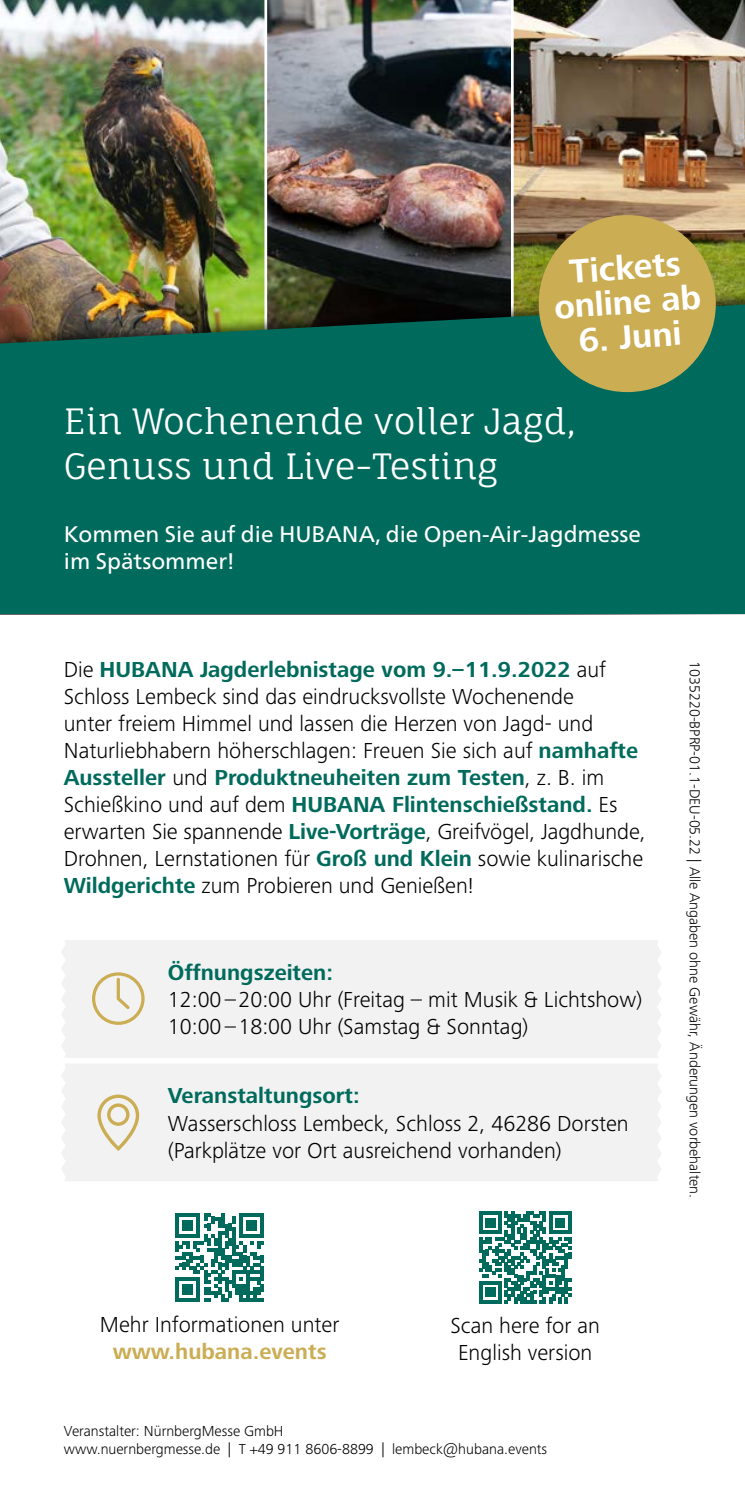
<style>
.page{position:relative;width:745px;height:1489px;background:#fff}
.page>*{position:absolute;margin:0;border:0;box-sizing:border-box;transform-origin:0 0}
.t1{font:35px/45px "Fauna One";color:#fff}
.t2{font:700 34.75px/34.8px "Frutiger Next LTW1 G";color:#fff;text-align:center}
.t3{font:300 22.5px/27px "Frutiger Next LTW1 G";color:#000}
.t4{font:22.5px/27px "Frutiger Neue LT Pro";color:#fff}
.t5{font:700 22.5px "Frutiger Next LTW1 G";color:#006b5c}
.t6{font:700 22.5px "Frutiger Next LTW1 G";color:#cbad54}
.t7{font:300 15px/18px "Frutiger Next LTW1 G";color:#000}
.s1{font-weight:700;color:#006b5c}
</style>
<div class="page">
<img style="left:0;top:0;width:264px;height:281px">
<img style="left:264px;top:0;width:246px;height:281px">
<img style="left:510px;top:0;width:234px;height:281px">
<div style="left:0;top:281px;width:744px;height:333px;background:#000;opacity:.6"></div>
<div style="left:0;top:304px;width:744px;height:310px;background:#006b5c"></div>
<div style="left:538px;top:215px;width:177px;height:177px;background:#cbad54;border-radius:50%"></div>
<svg style="left:175px;top:1213px;width:89px;height:88px"></svg>
<svg style="left:479px;top:1211px;width:91px;height:92px"></svg>
<div style="left:61px;top:1064px;width:600px;height:117px;background:#f2f2f2"></div>
<svg style="left:97px;top:1094px;width:42px;height:56px"></svg>
<div style="left:61px;top:940px;width:600px;height:117px;background:#f2f2f2"></div>
<svg style="left:92px;top:972px;width:52px;height:52px"></svg>
<h2 class="t2" style="left:550px;top:256px;width:148px;rotate:-4deg">Tickets online ab</h2>
<h2 class="t2" style="left:577px;top:324px;width:104px;rotate:-4deg">6. Juni</h2>
<h1 class="t1" style="left:64px;top:399px;width:513px">Ein Wochenende voller Jagd,<br>Genuss und Live-Testing</h1>
<p class="t4" style="left:64px;top:520px;width:578px">Kommen Sie auf die HUBANA, die Open-Air-Jagdmesse im Spätsommer!</p>
<p class="t3" style="left:64px;top:656px;width:583px">Die <span class="s1">HUBANA Jagderlebnistage vom 9.–11.9.2022</span> auf Schloss Lembeck sind das eindrucksvollste Wochenende<br>unter freiem Himmel und lassen die Herzen von Jagd- und Naturliebhabern höherschlagen: Freuen Sie sich auf <span class="s1">namhafte Aussteller</span> und <span class="s1">Produktneuheiten zum Testen</span>, z. B. im Schießkino und auf dem <span class="s1">HUBANA Flintenschießstand.</span> Es erwarten Sie spannende <span class="s1">Live-Vorträge</span>, Greifvögel, Jagdhunde, Drohnen, Lernstationen für <span class="s1">Groß und Klein</span> sowie kulinarische <span class="s1">Wildgerichte</span> zum Probieren und Genießen!</p>
<p class="t7" style="left:703px;top:661px;width:539px;rotate:90deg">1035220-BPRP-01.1-DEU-05.22 | Alle Angaben ohne Gewähr, Änderungen vorbehalten.</p>
<p class="t5" style="left:168px;top:959px;width:167px">Öffnungszeiten:</p>
<p class="t3" style="left:168px;top:986px;width:475px">12:00 –20:00 Uhr (Freitag – mit Musik &amp; Lichtshow)<br>10:00 –18:00 Uhr (Samstag &amp; Sonntag)</p>
<p class="t5" style="left:168px;top:1083px;width:193px">Veranstaltungsort:</p>
<p class="t3" style="left:168px;top:1109px;width:462px">Wasserschloss Lembeck, Schloss 2, 46286 Dorsten (Parkplätze vor Ort ausreichend vorhanden)</p>
<p class="t3" style="left:100px;top:1311px;width:241px">Mehr Informationen unter</p>
<p class="t6" style="left:113px;top:1338px;width:215px">www.hubana.events</p>
<p class="t3" style="left:450px;top:1312px;width:151px;text-align:center">Scan here for an<br>English version</p>
<p class="t7" style="left:64px;top:1421px;width:484px">Veranstalter: NürnbergMesse GmbH<br>www.nuernbergmesse.de | T +49 911 8606-8899 | lembeck@hubana.events</p>
</div>
